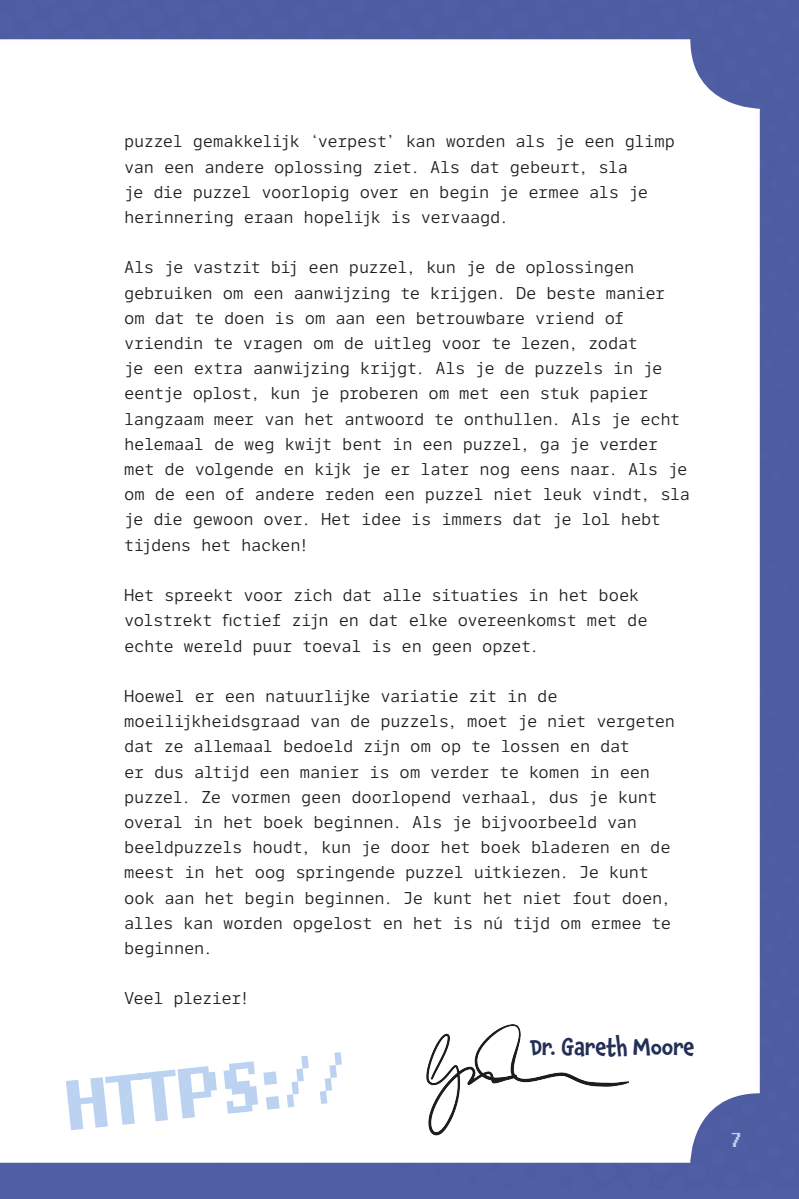
<style>
.page{position:relative;width:799px;height:1199px;background:#fff}
.page>*{position:absolute;margin:0;border:0;box-sizing:border-box;transform-origin:0 0}
.t1{font:500 22.75px "Chaloops";letter-spacing:-.015em;color:#232f57}
.t2{font:700 21px "Lo Res 15 OT";color:#bbd3f0}
.t3{font:16.62px/25.2px "LFT Etica Mono";letter-spacing:-.025em;color:#1d1d1b}
</style>
<div class="page">
<img style="left:0;top:0;width:799px;height:1190px">
<img style="left:427px;top:1022px;width:203px;height:116px">
<svg style="left:66px;top:1052px;width:276px;height:78px"></svg>
<p class="t3" style="left:124px;top:129px;width:552px">puzzel gemakkelijk ‘verpest’ kan worden als je een glimp van een andere oplossing ziet. Als dat gebeurt, sla<br>je die puzzel voorlopig over en begin je ermee als je herinnering eraan hopelijk is vervaagd.</p>
<p class="t3" style="left:124px;top:255px;width:567px">Als je vastzit bij een puzzel, kun je de oplossingen gebruiken om een aanwijzing te krijgen. De beste manier om dat te doen is om aan een betrouwbare vriend of vriendin te vragen om de uitleg voor te lezen, zodat<br>je een extra aanwijzing krijgt. Als je de puzzels in je eentje oplost, kun je proberen om met een stuk papier langzaam meer van het antwoord te onthullen. Als je echt helemaal de weg kwijt bent in een puzzel, ga je verder met de volgende en kijk je er later nog eens naar. Als je om de een of andere reden een puzzel niet leuk vindt, sla je die gewoon over. Het idee is immers dat je lol hebt tijdens het hacken!</p>
<p class="t3" style="left:124px;top:583px;width:525px">Het spreekt voor zich dat alle situaties in het boek volstrekt fictief zijn en dat elke overeenkomst met de echte wereld puur toeval is en geen opzet.</p>
<p class="t3" style="left:124px;top:683px;width:552px">Hoewel er een natuurlijke variatie zit in de moeilijkheidsgraad van de puzzels, moet je niet vergeten dat ze allemaal bedoeld zijn om op te lossen en dat<br>er dus altijd een manier is om verder te komen in een puzzel. Ze vormen geen doorlopend verhaal, dus je kunt overal in het boek beginnen. Als je bijvoorbeeld van beeldpuzzels houdt, kun je door het boek bladeren en de meest in het oog springende puzzel uitkiezen. Je kunt ook aan het begin beginnen. Je kunt het niet fout doen, alles kan worden opgelost en het is nú tijd om ermee te beginnen.</p>
<p class="t3" style="left:124px;top:986px;width:127px">Veel plezier!</p>
<h1 class="t1" style="left:530px;top:1030px;width:166px">Dr. Gareth Moore</h1>
<p class="t2" style="left:732px;top:1127px;width:11px">7</p>
</div>
